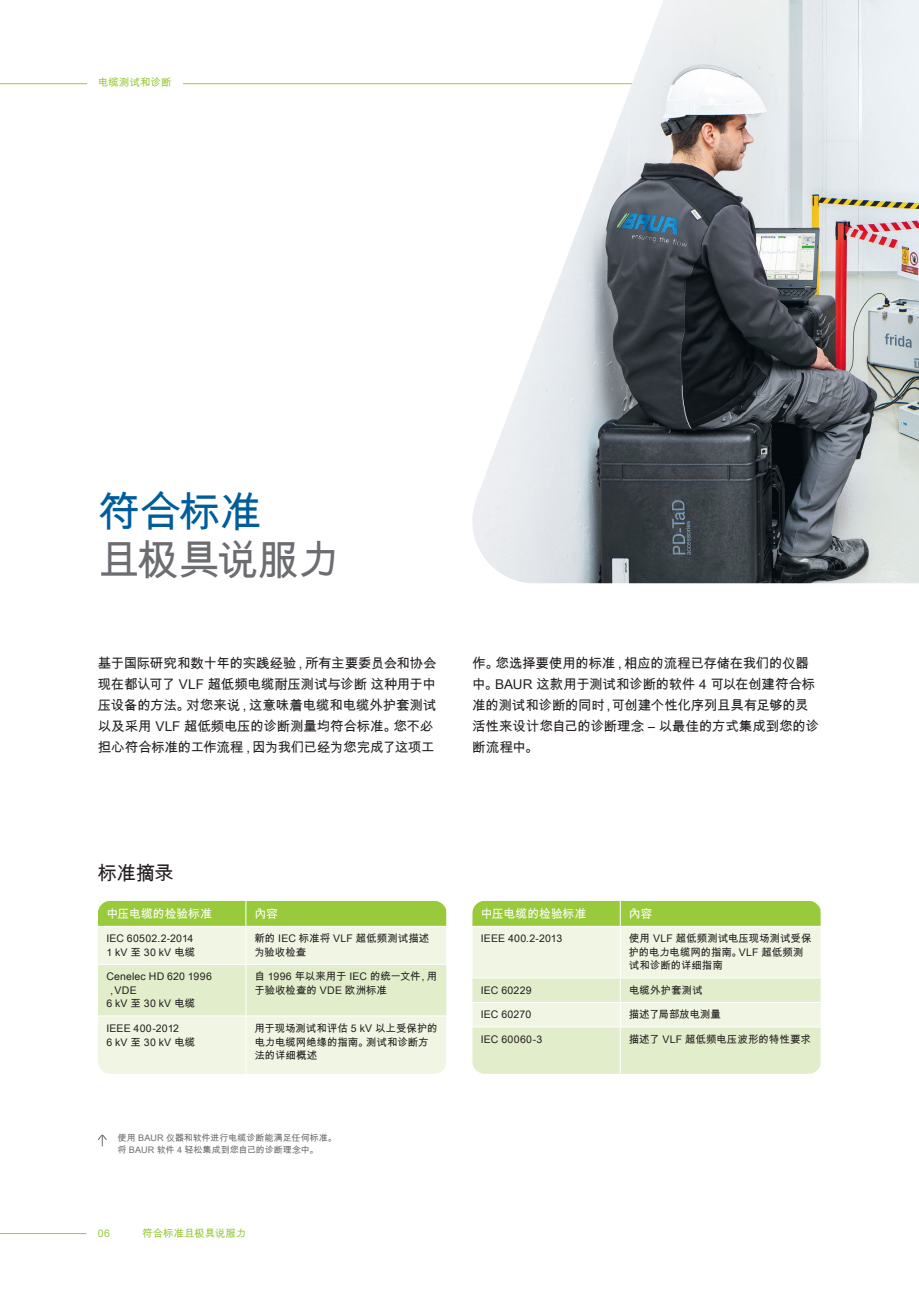
<style>
.page{position:relative;width:919px;height:1289px;background:#fff}
.page>*{position:absolute;margin:0;border:0;box-sizing:border-box;transform-origin:0 0}
.t1{font:42px/48px "Arial Unicode MS";letter-spacing:-.035em;color:#6c6d70}
.t2{font:19.5px "Arial Unicode MS";color:#231f20}
.t3{font:13.5px/21px "Arial Unicode MS";letter-spacing:-.02em;color:#231f20}
.t4{font:12px "Arial Unicode MS";letter-spacing:-.015em;color:#fff}
.t5{font:10.5px/13.5px "Arial Unicode MS";letter-spacing:.005em;color:#231f20}
.t6{font:10.5px "Arial Unicode MS";color:#99ca3b}
.t7{font:10.5px "Arial Unicode MS";letter-spacing:.035em;color:#231f20}
.t8{font:10.5px "Arial Unicode MS";letter-spacing:-.015em;color:#231f20}
.t9{font:9px "Arial Unicode MS";color:#6c6d70}
.s1{color:#005d9c}
</style>
<div class="page">
<svg style="left:183px;top:83px;width:287px;height:2px"></svg>
<hr style="left:0;top:1233px;width:86px;height:1px;background:#99ca3b">
<hr style="left:0;top:83px;width:87px;height:1px;background:#99ca3b">
<svg style="left:472px;top:900px;width:349px;height:173px;background:#deecc2"></svg>
<hr style="left:472px;top:1026px;width:148px;height:1px;background:#fff">
<hr style="left:620px;top:1026px;width:201px;height:1px;background:#fff">
<hr style="left:620px;top:1027px;width:1px;height:46px;background:#fff">
<hr style="left:820px;top:1027px;width:1px;height:46px;background:#fff">
<div style="left:98px;top:927px;width:348px;height:146px;background:#f0f6e3"></div>
<div style="left:98px;top:965px;width:348px;height:50px;background:#e2eecb"></div>
<svg style="left:98px;top:900px;width:349px;height:26px;background:#9ecc45"></svg>
<hr style="left:245px;top:926px;width:1px;height:38px;background:#fff">
<hr style="left:98px;top:964px;width:148px;height:1px;background:#fff">
<hr style="left:246px;top:964px;width:200px;height:1px;background:#fff">
<hr style="left:245px;top:964px;width:1px;height:51px;background:#fff">
<hr style="left:98px;top:1015px;width:148px;height:1px;background:#fff">
<hr style="left:246px;top:1015px;width:200px;height:1px;background:#fff">
<hr style="left:245px;top:1016px;width:1px;height:57px;background:#fff">
<img style="left:470px;top:0;width:448px;height:583px">
<svg style="left:98px;top:1134px;width:9px;height:12px"></svg>
<p class="t6" style="left:98px;top:75px;width:75px">电缆测试和诊断</p>
<p class="t1" style="left:98px;top:487px;width:244px"><span class="s1">符合标准<br></span>且极具说服力</p>
<p class="t3" style="left:98px;top:652px;width:340px">基于国际研究和数十年的实践经验，所有主要委员会和协会现在都认可了 VLF 超低频电缆耐压测试与诊断 这种用于中压设备的方法。对您来说，这意味着电缆和电缆外护套测试以及采用 VLF 超低频电压的诊断测量均符合标准。您不必担心符合标准的工作流程，因为我们已经为您完成了这项工</p>
<p class="t3" style="left:472px;top:652px;width:348px">作。您选择要使用的标准，相应的流程已存储在我们的仪器中。BAUR 这款用于测试和诊断的软件 4 可以在创建符合标准的测试和诊断的同时，可创建个性化序列且具有足够的灵活性来设计您自己的诊断理念 – 以最佳的方式集成到您的诊断流程中。</p>
<p class="t2" style="left:98px;top:859px;width:77px">标准摘录</p>
<p class="t4" style="left:106px;top:904px;width:107px">中压电缆的检验标准</p>
<p class="t4" style="left:254px;top:904px;width:25px">內容</p>
<p class="t5" style="left:106px;top:931px;width:91px">IEC 60502.2-2014<br>1 kV 至 30 kV 电缆</p>
<p class="t5" style="left:254px;top:931px;width:176px">新的 IEC 标准将 VLF 超低频测试描述为验收检查</p>
<p class="t5" style="left:106px;top:969px;width:107px">Cenelec HD 620 1996，VDE<br>6 kV 至 30 kV 电缆</p>
<p class="t5" style="left:254px;top:969px;width:184px">自 1996 年以来用于 IEC 的统一文件，用于验收检查的 VDE 欧洲标准</p>
<p class="t5" style="left:106px;top:1021px;width:91px">IEEE 400-2012<br>6 kV 至 30 kV 电缆</p>
<p class="t5" style="left:254px;top:1021px;width:185px">用于现场测试和评估 5 kV 以上受保护的电力电缆网绝缘的指南。测试和诊断方法的详细概述</p>
<p class="t9" style="left:117px;top:1131px;width:221px">使用 BAUR 仪器和软件进行电缆诊断能满足任何标准。</p>
<p class="t9" style="left:117px;top:1143px;width:203px">将 BAUR 软件 4 轻松集成到您自己的诊断理念中。</p>
<p class="t6" style="left:98px;top:1225px;width:14px">06</p>
<p class="t6" style="left:142px;top:1225px;width:106px">符合标准且极具说服力</p>
<p class="t4" style="left:480px;top:904px;width:107px">中压电缆的检验标准</p>
<p class="t4" style="left:628px;top:904px;width:25px">內容</p>
<p class="t5" style="left:480px;top:931px;width:83px">IEEE 400.2-2013</p>
<p class="t5" style="left:628px;top:931px;width:184px">使用 VLF 超低频测试电压现场测试受保护的电力电缆网的指南。VLF 超低频测试和诊断的详细指南</p>
<p class="t5" style="left:480px;top:983px;width:52px">IEC 60229</p>
<p class="t5" style="left:628px;top:983px;width:75px">电缆外护套测试</p>
<p class="t5" style="left:480px;top:1007px;width:52px">IEC 60270</p>
<p class="t8" style="left:628px;top:1007px;width:94px">描述了局部放电测量</p>
<p class="t7" style="left:480px;top:1031px;width:63px">IEC 60060-3</p>
<p class="t5" style="left:628px;top:1032px;width:183px">描述了 VLF 超低频电压波形的特性要求</p>
</div>
